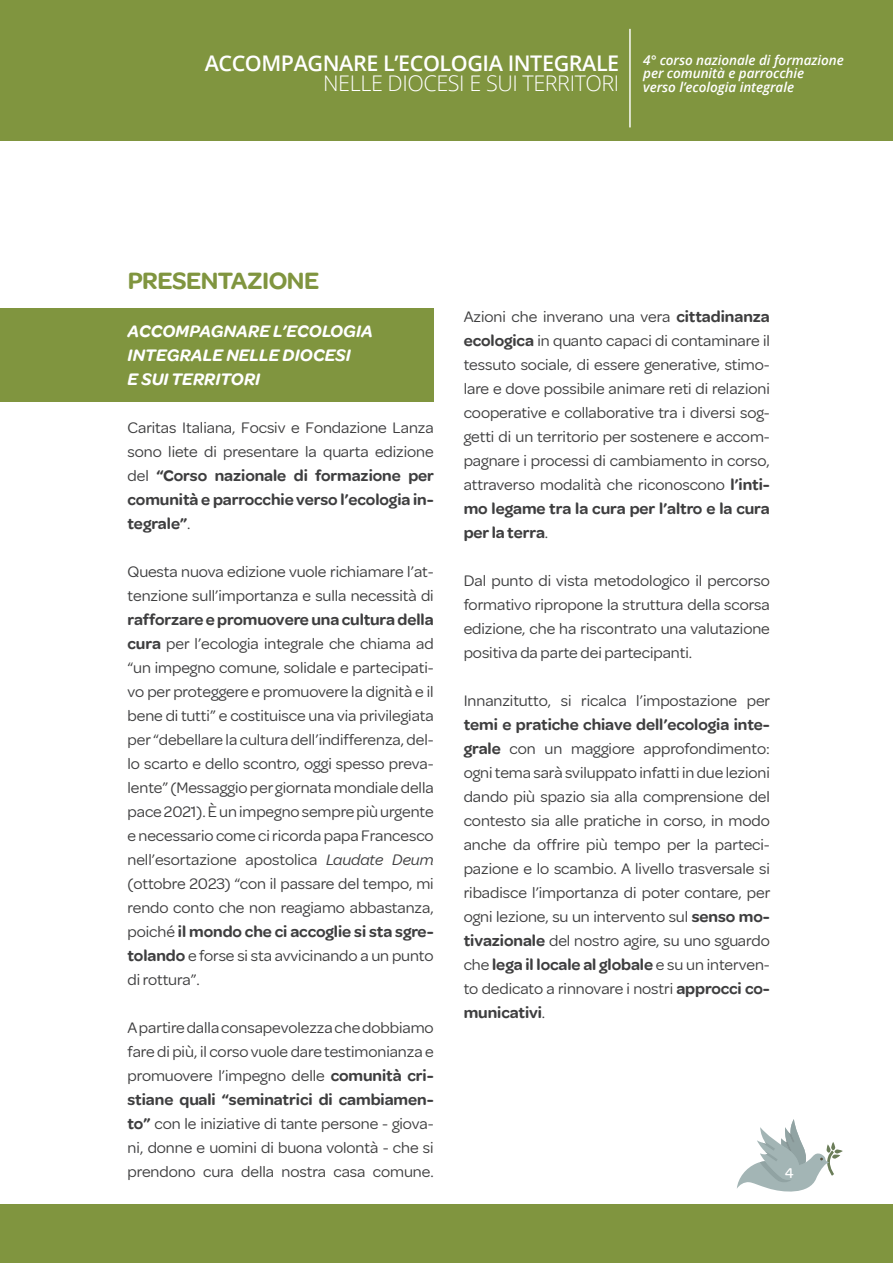
<style>
.page{position:relative;width:893px;height:1263px;background:#fff}
.page>*{position:absolute;margin:0;border:0;box-sizing:border-box;transform-origin:0 0}
.t1{font:600 25.5px "Omnes";letter-spacing:-.02em;color:#80953f}
.t2{font:600 21.6px "Open Sans";letter-spacing:-.02em;color:#fff}
.t3{font:300 21.6px "Open Sans";letter-spacing:-.02em;color:#fff}
.t4{font:italic 600 18px "Omnes";letter-spacing:.005em;color:#fff}
.t5{font:16.5px/24px "Omnes";letter-spacing:-.005em;color:#3e3e3f;text-align:justify}
.t6{font:500 15px "Omnes";color:#fff}
.t7{font:italic 600 13.5px/13.4px "Open Sans";letter-spacing:-.005em;color:#fff}
.s1{font-weight:600}
.s2{font-style:italic}
</style>
<div class="page">
<div style="left:0;top:0;width:893px;height:140px;background:#80953f"></div>
<hr style="left:629px;top:29px;width:2px;height:98px;background:#fff">
<div style="left:0;top:308px;width:434px;height:94px;background:#80953f"></div>
<div style="left:0;top:1205px;width:893px;height:58px;background:#80953f"></div>
<svg style="left:737px;top:1119px;width:106px;height:73px"></svg>
<h2 class="t2" style="left:205px;top:48px;width:416px">ACCOMPAGNARE L’ECOLOGIA INTEGRALE</h2>
<h2 class="t3" style="left:323px;top:68px;width:298px">NELLE DIOCESI E SUI TERRITORI</h2>
<p class="t7" style="left:643px;top:53px;width:202px">4° corso nazionale di formazione per comunità e parrocchie<br>verso l’ecologia integrale</p>
<p class="t1" style="left:128px;top:263px;width:193px">PRESENTAZIONE</p>
<p class="t4" style="left:128px;top:319px;width:247px">ACCOMPAGNARE L’ECOLOGIA</p>
<p class="t4" style="left:128px;top:343px;width:225px">INTEGRALE NELLE DIOCESI</p>
<p class="t4" style="left:128px;top:367px;width:134px">E SUI TERRITORI</p>
<p class="t5" style="left:128px;top:415px;width:308px">Caritas Italiana, Focsiv e Fondazione Lanza sono liete di presentare la quarta edizione del <span class="s1">“Corso nazionale di formazione per comunità e parrocchie verso l’ecologia in&shy;tegrale”</span>.</p>
<p class="t5" style="left:128px;top:559px;width:308px">Questa nuova edizione vuole richiamare l’at&shy;tenzione sull’importanza e sulla necessità di <span class="s1">rafforzare e promuovere una cultura della cura</span> per l’ecologia integrale che chiama ad “un impegno comune, solidale e partecipati&shy;vo per proteggere e promuovere la dignità e il bene di tutti” e costituisce una via privilegiata per “debellare la cultura dell’indifferenza, del&shy;lo scarto e dello scontro, oggi spesso preva&shy;lente” (Messaggio per giornata mondiale della pace 2021). È un impegno sempre più urgente e necessario come ci ricorda papa Francesco nell’esortazione apostolica <span class="s2">Laudate Deum </span>(ottobre 2023) “con il passare del tempo, mi rendo conto che non reagiamo abbastanza, poiché <span class="s1">il mondo che ci accoglie si sta sgre&shy;tolando</span> e forse si sta avvicinando a un punto di rottura”.</p>
<p class="t5" style="left:128px;top:1015px;width:308px">A partire dalla consapevolezza che dobbiamo fare di più, il corso vuole dare testimonianza e promuovere l’impegno delle <span class="s1">comunità cri&shy;stiane quali “seminatrici di cambiamen&shy;to”</span> con le iniziative di tante persone - giova&shy;ni, donne e uomini di buona volontà - che si prendono cura della nostra casa comune.</p>
<p class="t5" style="left:464px;top:303px;width:308px">Azioni che inverano una vera <span class="s1">cittadinanza ecologica</span> in quanto capaci di contaminare il tessuto sociale, di essere generative, stimo&shy;lare e dove possibile animare reti di relazioni cooperative e collaborative tra i diversi sog&shy;getti di un territorio per sostenere e accom&shy;pagnare i processi di cambiamento in corso, attraverso modalità che riconoscono <span class="s1">l’inti&shy;mo legame tra la cura per l’altro e la cura per la terra</span>.</p>
<p class="t5" style="left:464px;top:567px;width:308px">Dal punto di vista metodologico il percorso formativo ripropone la struttura della scorsa edizione, che ha riscontrato una valutazione positiva da parte dei partecipanti.</p>
<p class="t5" style="left:464px;top:687px;width:308px">Innanzitutto, si ricalca l’impostazione per <span class="s1">temi e pratiche chiave dell’ecologia inte&shy;grale</span> con un maggiore approfondimento: ogni tema sarà sviluppato infatti in due lezioni dando più spazio sia alla comprensione del contesto sia alle pratiche in corso, in modo anche da offrire più tempo per la parteci&shy;pazione e lo scambio. A livello trasversale si ribadisce l’importanza di poter contare, per ogni lezione, su un intervento sul <span class="s1">senso mo&shy;tivazionale</span> del nostro agire, su uno sguardo che <span class="s1">lega il locale al globale</span> e su un interven&shy;to dedicato a rinnovare i nostri <span class="s1">approcci co&shy;municativi</span>.</p>
<p class="t6" style="left:785px;top:1163px;width:10px">4</p>
</div>
